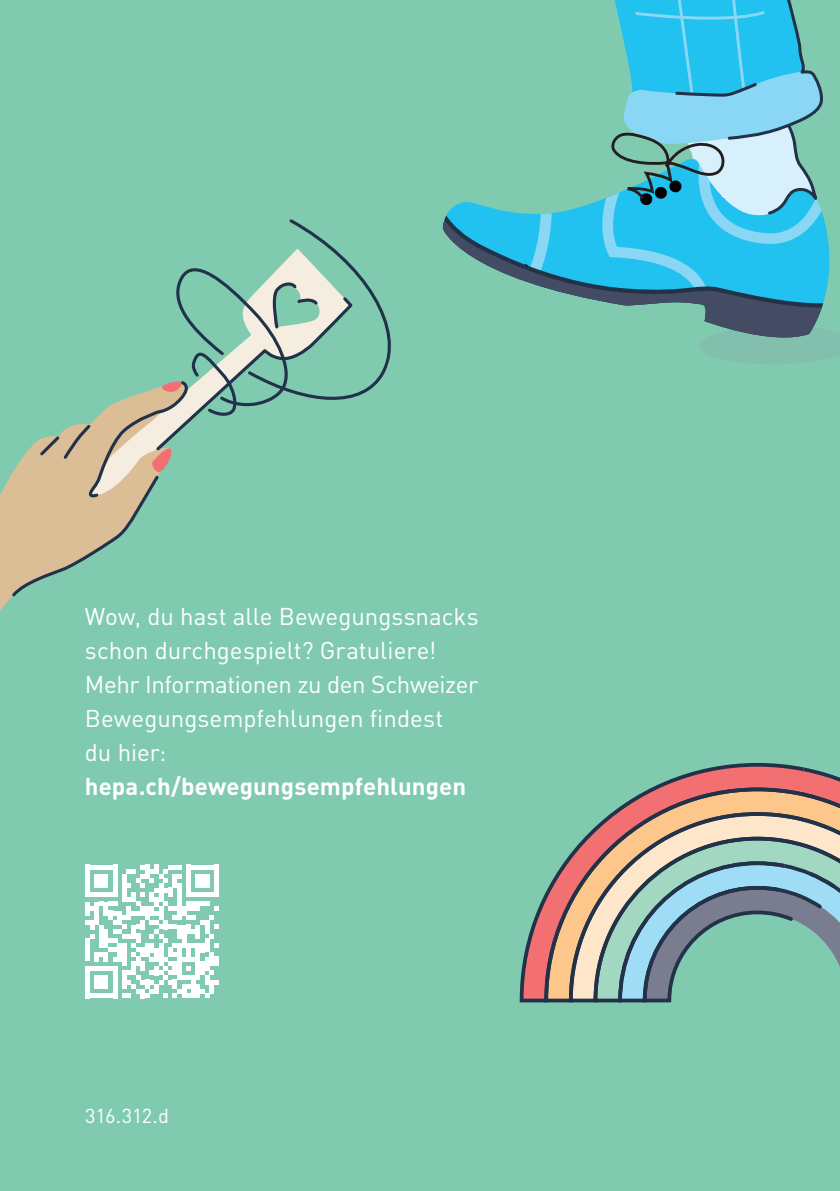
<style>
.page{position:relative;width:840px;height:1191px;background:#fff}
.page>*{position:absolute;margin:0;border:0;box-sizing:border-box;transform-origin:0 0}
.t1{font:24px/34px "DIN Pro";color:#fff}
.t2{font:700 24px "DIN Pro";letter-spacing:.005em;color:#fff}
.t3{font:20px "DIN Pro";letter-spacing:-.02em;color:#fff}
</style>
<div class="page">
<div style="left:0;top:0;width:839px;height:1191px;background:#80cbb0"></div>
<svg style="left:0;top:479px;width:10px;height:132px"></svg>
<svg style="left:9px;top:219px;width:382px;height:380px"></svg>
<svg style="left:728px;top:347px;width:111px;height:17px"></svg>
<svg style="left:446px;top:202px;width:393px;height:145px"></svg>
<svg style="left:442px;top:220px;width:379px;height:127px"></svg>
<svg style="left:526px;top:298px;width:202px;height:62px"></svg>
<svg style="left:519px;top:763px;width:269px;height:240px"></svg>
<svg style="left:542px;top:785px;width:49px;height:218px"></svg>
<svg style="left:566px;top:810px;width:25px;height:193px"></svg>
<svg style="left:591px;top:765px;width:248px;height:238px"></svg>
<svg style="left:85px;top:865px;width:133px;height:133px"></svg>
<svg style="left:518px;top:0;width:322px;height:298px"></svg>
<p class="t1" style="left:85px;top:598px;width:395px">Wow, du hast alle Bewegungssnacks schon durchgespielt? Gratuliere!<br>Mehr Informationen zu den Schweizer<br>Bewegungsempfehlungen findest<br>du hier:</p>
<p class="t2" style="left:85px;top:770px;width:382px">hepa.ch/bewegungsempfehlungen</p>
<p class="t3" style="left:85px;top:1102px;width:85px">316.312.d</p>
</div>
